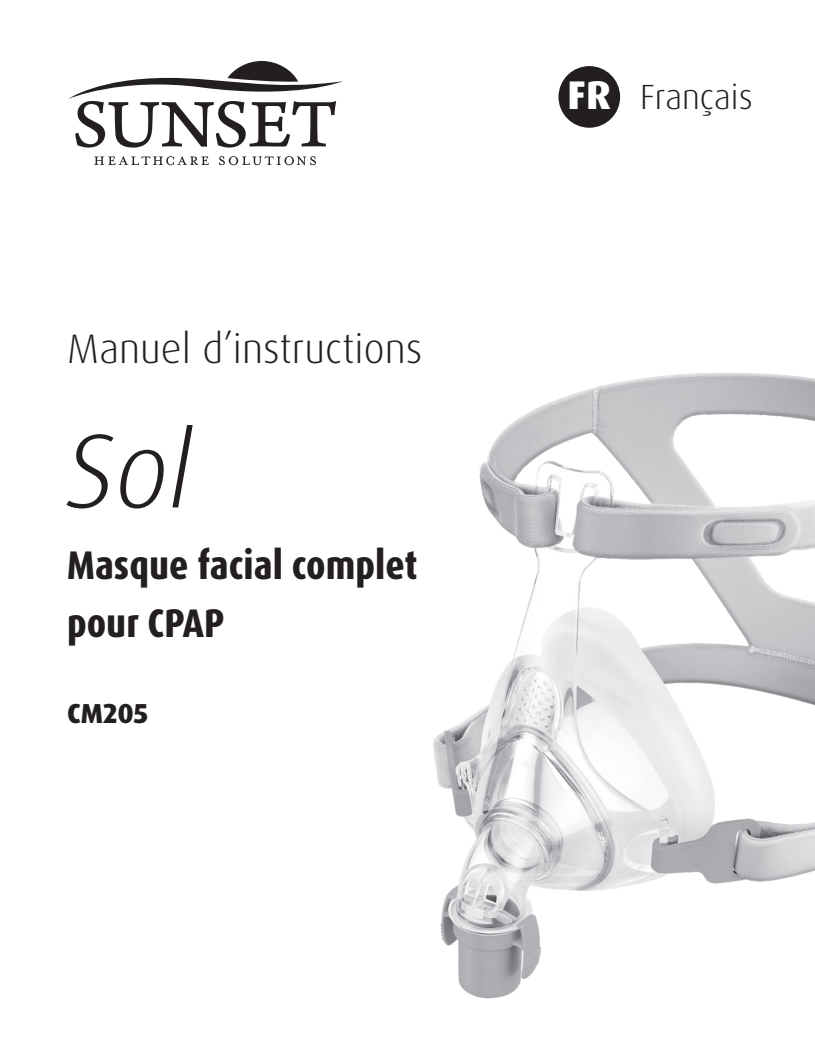
<style>
.page{position:relative;width:815px;height:1063px;background:#fff}
.page>*{position:absolute;margin:0;border:0;box-sizing:border-box;transform-origin:0 0}
.t1{font:italic 300 105px "Dax Pro";color:#231f20}
.t2{font:300 41.25px "Dax Pro";color:#231f20}
.t3{font:800 condensed 40px/58px "Dax Pro";color:#231f20}
.t4{font:300 35px "Dax OT";color:#231f20}
.t5{font:800 27.5px "Dax Pro";letter-spacing:-.005em;color:#231f20}
.s1{font-weight:800;font-size:40px;color:#fff}
</style>
<div class="page">
<svg style="left:94px;top:156px;width:115px;height:9px"></svg>
<svg style="left:219px;top:156px;width:97px;height:9px"></svg>
<svg style="left:68px;top:61px;width:275px;height:87px"></svg>
<img style="left:433px;top:373px;width:382px;height:626px">
<div style="left:558px;top:66px;width:62px;height:62px;background:#231f20;border-radius:50%"></div>
<p class="t2" style="left:67px;top:322px;width:357px">Manuel d’instructions</p>
<h1 class="t1" style="left:61px;top:403px;width:152px">Sol</h1>
<p class="t3" style="left:67px;top:536px;width:352px">Masque facial complet pour CPAP</p>
<p class="t5" style="left:67px;top:696px;width:83px">CM205</p>
<p class="t4" style="left:568px;top:75px;width:187px"><span class="s1">FR</span> Français</p>
</div>
